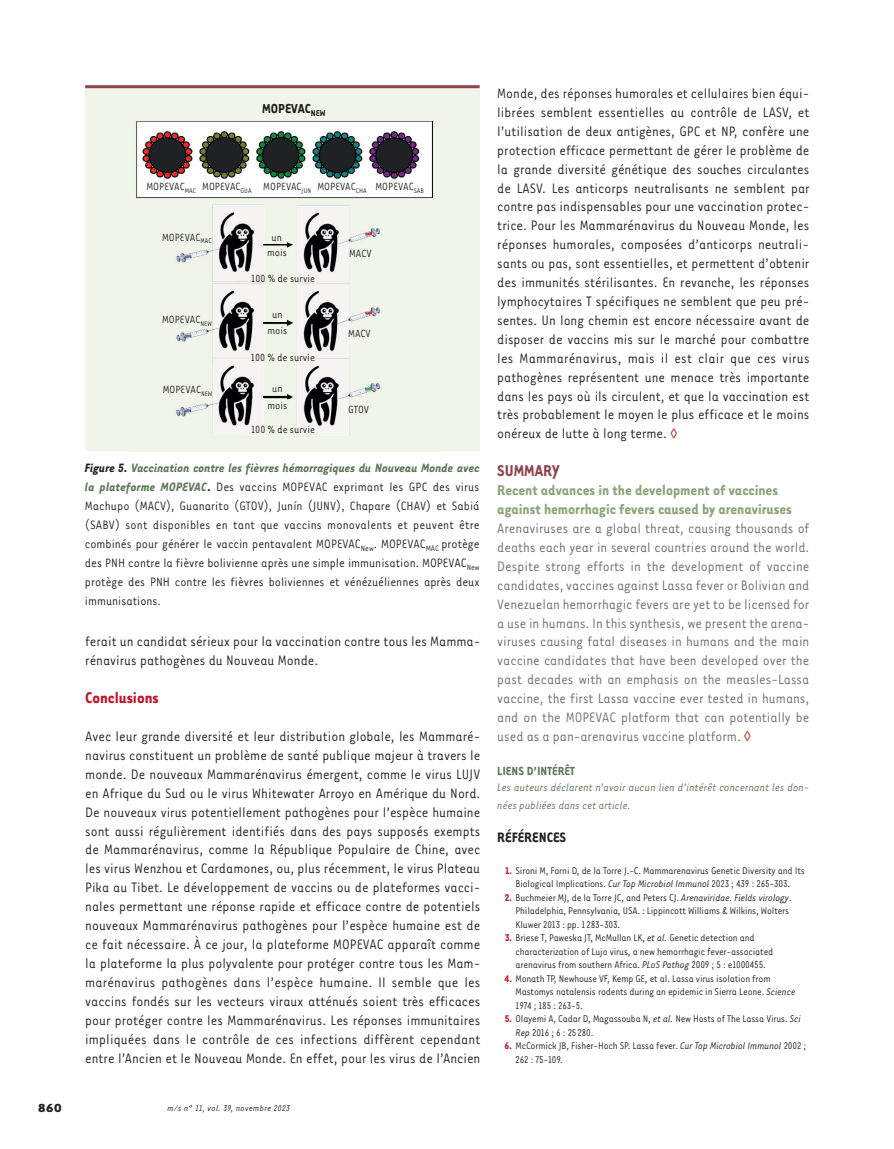
<style>
.page{position:relative;width:894px;height:1149px;background:#fff}
.page>*{position:absolute;margin:0;border:0;box-sizing:border-box;transform-origin:0 0}
.t1{font:700 18px "Tarzana Nar OT";color:#c11527}
.t2{font:700 18px "Tarzana Nar OT";color:#8d454f}
.t3{font:700 16.5px/18.9px "Tarzana Nar OT";color:#8ba479}
.t4{font:15.75px/18.9px "Tarzana Nar OT";color:#231f20;text-align:justify}
.t5{font:15.75px/18.9px "Tarzana Nar OT";color:#6c6d70;text-align:justify}
.t6{font:700 15.75px "Tarzana Nar OT";color:#231f20}
.t7{font:700 15px "Tarzana Nar OT";color:#231f20}
.t8{font:13.95px/18.9px "Tarzana Nar OT";color:#231f20;text-align:justify}
.t9{font:700 13.5px "Tarzana Nar OT";color:#5f7659}
.t10{font:700 13.5px "Tarzana Wide OT";color:#231f20}
.t11{font:italic 12.45px/18px "Tarzana Nar OT";color:#5f7659}
.t12{font:12px "Tarzana Nar OT";color:#231f20}
.t13{font:11.25px/13.5px "Tarzana Nar OT";letter-spacing:-.015em;color:#231f20}
.t14{font:italic 9.75px "Tarzana Nar OT";letter-spacing:.025em;color:#231f20}
.s1{font-weight:700;font-style:italic}
.s2{font-weight:700;font-style:italic;color:#5f7659}
.s3{font-weight:700}
.s4{font-weight:700;color:#c11527}
.s5{font-style:italic}
</style>
<div class="page">
<svg style="left:670px;top:428px;width:7px;height:10px"></svg>
<svg style="left:744px;top:730px;width:6px;height:10px"></svg>
<div style="left:85px;top:85px;width:394px;height:366px;background:#eff5e8"></div>
<img style="left:136px;top:121px;width:297px;height:314px">
<hr style="left:85px;top:85px;width:394px;height:3px;background:#8d454f">
<p class="t7" style="left:262px;top:99px;width:65px">MOPEVAC<sub>NEW</sub></p>
<p class="t12" style="left:146px;top:179px;width:279px">MOPEVAC<sub>MAC</sub> MOPEVAC<sub>GUA</sub> MOPEVAC<sub>JUN</sub> MOPEVAC<sub>CHA</sub> MOPEVAC<sub>SAB</sub></p>
<p class="t12" style="left:162px;top:230px;width:51px">MOPEVAC<sub>MAC</sub></p>
<p class="t12" style="left:271px;top:230px;width:12px">un</p>
<p class="t12" style="left:267px;top:245px;width:21px">mois</p>
<p class="t12" style="left:349px;top:246px;width:24px">MACV</p>
<p class="t12" style="left:251px;top:271px;width:66px">100 % de survie</p>
<p class="t12" style="left:162px;top:312px;width:51px">MOPEVAC<sub>NEW</sub></p>
<p class="t12" style="left:272px;top:307px;width:12px">un</p>
<p class="t12" style="left:267px;top:323px;width:21px">mois</p>
<p class="t12" style="left:348px;top:326px;width:24px">MACV</p>
<p class="t12" style="left:251px;top:350px;width:66px">100 % de survie</p>
<p class="t12" style="left:163px;top:382px;width:51px">MOPEVAC<sub>NEW</sub></p>
<p class="t12" style="left:272px;top:381px;width:12px">un</p>
<p class="t12" style="left:267px;top:398px;width:21px">mois</p>
<p class="t12" style="left:348px;top:402px;width:22px">GTOV</p>
<p class="t12" style="left:251px;top:422px;width:66px">100 % de survie</p>
<p class="t8" style="left:85px;top:458px;width:396px"><span class="s1">Figure 5.</span> <span class="s2">Vaccination contre les fièvres hémorragiques du Nouveau Monde avec la plateforme MOPEVAC</span><span class="s3">.</span> Des vaccins MOPEVAC exprimant les GPC des virus Machupo (MACV), Guanarito (GTOV), Junín (JUNV), Chapare (CHAV) et Sabiá (SABV) sont disponibles en tant que vaccins monovalents et peuvent être combinés pour générer le vaccin pentavalent MOPEVAC<sub>New</sub>. MOPEVAC<sub>MAC</sub> protège des PNH contre la fièvre bolivienne après une simple immunisation. MOPEVAC<sub>New </sub>protège des PNH contre les fièvres boliviennes et vénézuéliennes après deux immunisations.</p>
<p class="t4" style="left:85px;top:631px;width:396px">ferait un candidat sérieux pour la vaccination contre tous les Mamma&shy;rénavirus pathogènes du Nouveau Monde.</p>
<p class="t1" style="left:85px;top:686px;width:75px">Conclusions</p>
<p class="t4" style="left:85px;top:726px;width:396px">Avec leur grande diversité et leur distribution globale, les Mammaré- navirus constituent un problème de santé publique majeur à travers le monde. De nouveaux Mammarénavirus émergent, comme le virus LUJV en Afrique du Sud ou le virus Whitewater Arroyo en Amérique du Nord.<br>De nouveaux virus potentiellement pathogènes pour l’espèce humaine sont aussi régulièrement identifiés dans des pays supposés exempts de Mammarénavirus, comme la République Populaire de Chine, avec les virus Wenzhou et Cardamones, ou, plus récemment, le virus Plateau Pika au Tibet. Le développement de vaccins ou de plateformes vacci&shy;nales permettant une réponse rapide et efficace contre de potentiels nouveaux Mammarénavirus pathogènes pour l’espèce humaine est de ce fait nécessaire. À ce jour, la plateforme MOPEVAC apparaît comme la plateforme la plus polyvalente pour protéger contre tous les Mam&shy;marénavirus pathogènes dans l’espèce humaine. Il semble que les vaccins fondés sur les vecteurs viraux atténués soient très efficaces pour protéger contre les Mammarénavirus. Les réponses immunitaires impliquées dans le contrôle de ces infections diffèrent cependant entre l’Ancien et le Nouveau Monde. En effet, pour les virus de l’Ancien</p>
<p class="t10" style="left:38px;top:1098px;width:26px">860</p>
<p class="t14" style="left:167px;top:1102px;width:124px">m/s n° 11, vol. 39, novembre 2023</p>
<p class="t4" style="left:497px;top:83px;width:314px">Monde, des réponses humorales et cellulaires bien équi&shy;librées semblent essentielles au contrôle de LASV, et l’utilisation de deux antigènes, GPC et NP, confère une protection efficace permettant de gérer le problème de la grande diversité génétique des souches circulantes de LASV. Les anticorps neutralisants ne semblent par contre pas indispensables pour une vaccination protec&shy;trice. Pour les Mammarénavirus du Nouveau Monde, les réponses humorales, composées d’anticorps neutrali&shy;sants ou pas, sont essentielles, et permettent d’obtenir des immunités stérilisantes. En revanche, les réponses lymphocytaires T spécifiques ne semblent que peu pré- sentes. Un long chemin est encore nécessaire avant de disposer de vaccins mis sur le marché pour combattre les Mammarénavirus, mais il est clair que ces virus pathogènes représentent une menace très importante dans les pays où ils circulent, et que la vaccination est très probablement le moyen le plus efficace et le moins onéreux de lutte à long terme.</p>
<p class="t2" style="left:497px;top:459px;width:64px">SUMMARY</p>
<p class="t3" style="left:497px;top:480px;width:296px">Recent advances in the development of vaccines against hemorrhagic fevers caused by arenaviruses</p>
<p class="t5" style="left:497px;top:518px;width:313px">Arenaviruses are a global threat, causing thousands of deaths each year in several countries around the world.<br>Despite strong efforts in the development of vaccine candidates, vaccines against Lassa fever or Bolivian and Venezuelan hemorrhagic fevers are yet to be licensed for a use in humans. In this synthesis, we present the arena&shy;viruses causing fatal diseases in humans and the main vaccine candidates that have been developed over the past decades with an emphasis on the measles-Lassa vaccine, the first Lassa vaccine ever tested in humans, and on the MOPEVAC platform that can potentially be used as a pan-arenavirus vaccine platform.</p>
<p class="t9" style="left:497px;top:762px;width:79px">LIENS D’INTÉRÊT</p>
<p class="t11" style="left:497px;top:778px;width:313px">Les auteurs déclarent n’avoir aucun lien d’intérêt concernant les don&shy;nées publiées dans cet article.</p>
<p class="t6" style="left:497px;top:827px;width:70px">RÉFÉRENCES</p>
<p class="t13" style="left:505px;top:863px;width:301px;text-align:center"><span class="s4">1.</span> Sironi M, Forni D, de la Torre J.-C. Mammarenavirus Genetic Diversity and Its<br>Biological Implications. <span class="s5">Cur Top Microbiol Immunol</span> 2023 ; 439 : 265-303.</p>
<p class="t13" style="left:515px;top:890px;width:277px;text-indent:-11px"><span class="s4">2.</span> Buchmeier MJ, de la Torre JC, and Peters CJ. <span class="s5">Arenaviridae. Fields virology</span>.<br>Philadelphia, Pennsylvania, USA. : Lippincott Williams &amp; Wilkins, Wolters<br>Kluwer 2013 : pp. 1 283-303.</p>
<p class="t13" style="left:515px;top:930px;width:259px;text-indent:-11px"><span class="s4">3.</span> Briese T, Paweska JT, McMullan LK, <span class="s5">et al.</span> Genetic detection and characterization of Lujo virus, a new hemorrhagic fever-associated arenavirus from southern Africa. <span class="s5">PLoS Pathog</span> 2009 ; 5 : e1000455.</p>
<p class="t13" style="left:515px;top:971px;width:281px;text-indent:-11px"><span class="s4">4.</span> Monath TP, Newhouse VF, Kemp GE, et al. Lassa virus isolation from<br>Mastomys natalensis rodents during an epidemic in Sierra Leone. <span class="s5">Science<br></span>1974 ; 185 : 263-5.</p>
<p class="t13" style="left:515px;top:1011px;width:287px;text-indent:-11px"><span class="s4">5.</span> Olayemi A, Cadar D, Magassouba N, <span class="s5">et al.</span> New Hosts of The Lassa Virus. <span class="s5">Sci<br>Rep</span> 2016 ; 6 : 25 280.</p>
<p class="t13" style="left:515px;top:1038px;width:292px;text-indent:-11px"><span class="s4">6.</span> McCormick JB, Fisher-Hoch SP. Lassa fever. <span class="s5">Cur Top Microbiol Immunol</span> 2002 ;<br>262 : 75-109.</p>
</div>
